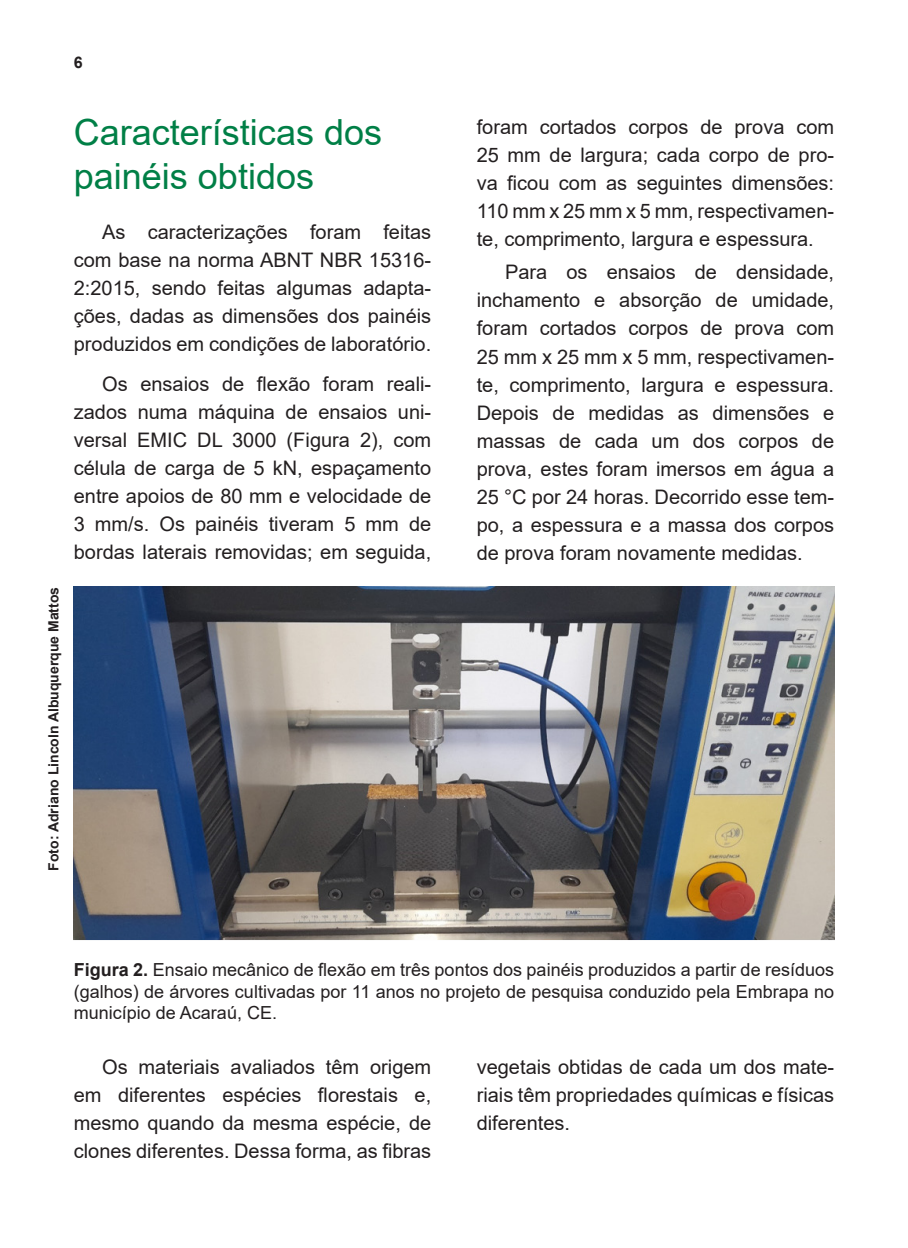
<style>
.page{position:relative;width:908px;height:1248px;background:#fff}
.page>*{position:absolute;margin:0;border:0;box-sizing:border-box;transform-origin:0 0}
.TITULO_1{font:36px/43.2px "Arial";color:#007f46}
.MIOLO{font:20px/28px "Arial";color:#231f20;text-align:justify}
.FIGURA_LEGENDA{font:18px/21.6px "Arial";color:#231f20;text-align:justify}
.t1{font:700 16px "Arial";color:#231f20}
.CREDITO_FOTO{font:700 14px "Arial";color:#231f20}
.s1{font-weight:700}
</style>
<div class="page">
<img style="left:74px;top:587px;width:759px;height:353px">
<p class="t1" style="left:74px;top:51px;width:10px">6</p>
<p class="CREDITO_FOTO" style="left:44px;top:870px;width:285px;rotate:-90deg">Foto: Adriano Lincoln Albuquerque Mattos</p>
<p class="TITULO_1" style="left:74px;top:111px;width:310px">Características dos painéis obtidos</p>
<p class="MIOLO" style="left:74px;top:218px;width:359px;text-indent:28px">As caracterizações foram feitas com base na norma ABNT NBR 15316- 2:2015, sendo feitas algumas adapta&shy;ções, dadas as dimensões dos painéis produzidos em condições de laboratório.</p>
<p class="MIOLO" style="left:74px;top:369px;width:359px;text-indent:28px">Os ensaios de flexão foram reali&shy;zados numa máquina de ensaios uni&shy;versal EMIC DL 3000 (Figura 2), com célula de carga de 5 kN, espaçamento entre apoios de 80 mm e velocidade de 3 mm/s. Os painéis tiveram 5 mm de bordas laterais removidas; em seguida,</p>
<p class="MIOLO" style="left:476px;top:112px;width:359px">foram cortados corpos de prova com 25 mm de largura; cada corpo de pro&shy;va ficou com as seguintes dimensões:<br>110 mm x 25 mm x 5 mm, respectivamen&shy;te, comprimento, largura e espessura.</p>
<p class="MIOLO" style="left:476px;top:258px;width:359px;text-indent:28px">Para os ensaios de densidade, inchamento e absorção de umidade, foram cortados corpos de prova com 25 mm x 25 mm x 5 mm, respectivamen&shy;te, comprimento, largura e espessura.<br>Depois de medidas as dimensões e massas de cada um dos corpos de prova, estes foram imersos em água a 25 °C por 24 horas. Decorrido esse tem&shy;po, a espessura e a massa dos corpos de prova foram novamente medidas.</p>
<p class="FIGURA_LEGENDA" style="left:74px;top:958px;width:761px"><span class="s1">Figura 2.</span> Ensaio mecânico de flexão em três pontos dos painéis produzidos a partir de resíduos (galhos) de árvores cultivadas por 11 anos no projeto de pesquisa conduzido pela Embrapa no município de Acaraú, CE.</p>
<p class="MIOLO" style="left:74px;top:1052px;width:359px;text-indent:28px">Os materiais avaliados têm origem em diferentes espécies florestais e, mesmo quando da mesma espécie, de clones diferentes. Dessa forma, as fibras</p>
<p class="MIOLO" style="left:476px;top:1052px;width:359px">vegetais obtidas de cada um dos mate&shy;riais têm propriedades químicas e físicas diferentes.</p>
</div>
